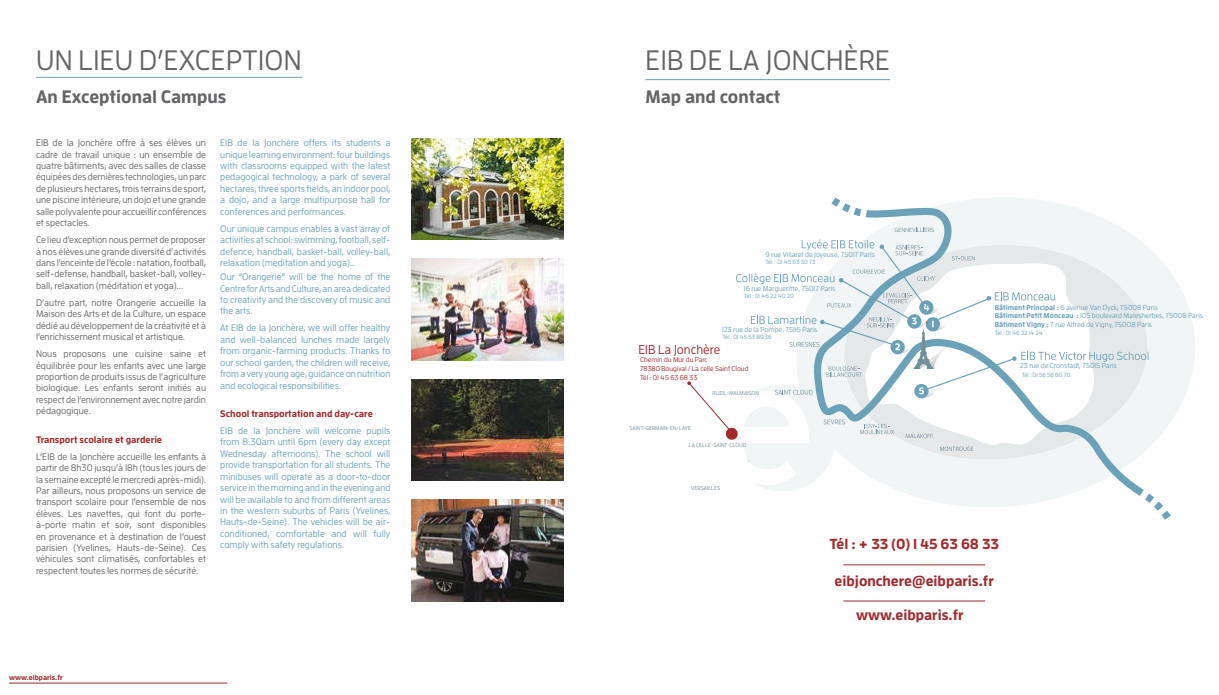
<style>
.page{position:relative;width:1219px;height:695px;background:#fff}
.page>*{position:absolute;margin:0;border:0;box-sizing:border-box;transform-origin:0 0}
.t1{font:500 28px "Enzo OT";letter-spacing:.01em;color:#646567}
.t2{font:700 18px "Enzo OT";color:#646567}
.t3{font:700 14.5px "Enzo OT";color:#a22a2e}
.t4{font:500 12.8px "Enzo OT";color:#a22a2e}
.t5{font:500 9.5px/11.4px "Enzo OT";color:#646567;text-align:justify}
.t6{font:500 9.5px/11.4px "Enzo OT";color:#6ba2b9;text-align:justify}
.t7{font:700 9.5px "Enzo OT";color:#a22a2e}
.t8{font:500 7.2px/8.7px "Enzo OT";color:#6ba2b9}
.t9{font:700 7.2px "Enzo OT";color:#a22a2e}
.t10{font:500 7px/8.4px "Enzo OT";color:#a22a2e}
.t11{font:500 6px "Enzo OT";color:#6ba2b9}
.t12{font:500 5.5px "Enzo OT";letter-spacing:.01em;color:#73909b}
.s1{font-weight:700}
</style>
<div class="page">
<img style="left:411px;top:138px;width:152px;height:102px">
<img style="left:411px;top:259px;width:152px;height:101px">
<img style="left:411px;top:379px;width:152px;height:102px">
<img style="left:411px;top:500px;width:152px;height:101px">
<hr style="left:9px;top:682px;width:218px;height:1px;background:#a22a2e">
<hr style="left:843px;top:600px;width:142px;height:1px;background:#a22a2e">
<svg style="left:744px;top:274px;width:451px;height:217px;fill:#f1f5f5"></svg>
<svg style="left:812px;top:197px;width:359px;height:322px;fill:#f1f5f5"></svg>
<svg style="left:895px;top:228px;width:39px;height:4px"></svg>
<svg style="left:940px;top:446px;width:33px;height:5px"></svg>
<svg style="left:687px;top:239px;width:462px;height:201px"></svg>
<hr style="left:645px;top:79px;width:245px;height:1px;background:#6ba2b9">
<hr style="left:36px;top:77px;width:267px;height:1px;background:#6ba2b9">
<hr style="left:843px;top:564px;width:142px;height:1px;background:#a22a2e">
<h1 class="t1" style="left:36px;top:44px;width:267px">UN LIEU D’EXCEPTION</h1>
<h2 class="t2" style="left:36px;top:86px;width:192px">An Exceptional Campus</h2>
<p class="t5" style="left:36px;top:137px;width:172px">EIB de la Jonchère offre à ses élèves un cadre de travail unique : un ensemble de quatre bâtiments, avec des salles de classe équipées des dernières technologies, un parc de plusieurs hectares, trois terrains de sport, une piscine intérieure, un dojo et une grande salle polyvalente pour accueillir conférences et spectacles.</p>
<p class="t5" style="left:36px;top:234px;width:172px">Ce lieu d’exception nous permet de proposer à nos élèves une grande diversité d’activités dans l’enceinte de l’école : natation, football, self-defense, handball, basket-ball, volley&shy;ball, relaxation (méditation et yoga)...</p>
<p class="t5" style="left:36px;top:296px;width:172px">D’autre part, notre Orangerie accueille la Maison des Arts et de la Culture, un espace dédié au développement de la créativité et à l’enrichissement musical et artistique.</p>
<p class="t5" style="left:36px;top:348px;width:172px">Nous proposons une cuisine saine et équilibrée pour les enfants avec une large proportion de produits issus de l’agriculture biologique. Les enfants seront initiés au respect de l’environnement avec notre jardin pédagogique.</p>
<p class="t7" style="left:36px;top:433px;width:128px">Transport scolaire et garderie</p>
<p class="t5" style="left:36px;top:450px;width:172px">L’EIB de la Jonchère accueille les enfants à partir de 8h30 jusqu’à 18h (tous les jours de la semaine excepté le mercredi après-midi).<br>Par ailleurs, nous proposons un service de transport scolaire pour l’ensemble de nos élèves. Les navettes, qui font du porte&shy;à-porte matin et soir, sont disponibles en provenance et à destination de l’ouest parisien (Yvelines, Hauts-de-Seine). Ces véhicules sont climatisés, confortables et respectent toutes les normes de sécurité.</p>
<p class="t6" style="left:220px;top:137px;width:172px">EIB de la Jonchère offers its students a unique learning environment: four buildings with classrooms equipped with the latest pedagogical technology, a park of several hectares, three sports fields, an indoor pool, a dojo, and a large multipurpose hall for conferences and performances.</p>
<p class="t6" style="left:220px;top:222px;width:172px">Our unique campus enables a vast array of activities at school: swimming, football, self&shy;defence, handball, basket-ball, volley-ball, relaxation (meditation and yoga)…</p>
<p class="t6" style="left:220px;top:271px;width:172px">Our “Orangerie” will be the home of the Centre for Arts and Culture, an area dedicated to creativity and the discovery of music and the arts.</p>
<p class="t6" style="left:220px;top:322px;width:172px">At EIB de la Jonchère, we will offer healthy and well-balanced lunches made largely from organic-farming products. Thanks to our school garden, the children will receive, from a very young age, guidance on nutrition and ecological responsibilities.</p>
<p class="t7" style="left:220px;top:408px;width:154px">School transportation and day-care</p>
<p class="t6" style="left:220px;top:425px;width:172px">EIB de la Jonchère will welcome pupils from 8:30am until 6pm (every day except Wednesday afternoons). The school will provide transportation for all students. The minibuses will operate as a door-to-door service in the morning and in the evening and will be available to and from different areas in the western suburbs of Paris (Yvelines, Hauts-de-Seine). The vehicles will be air&shy;conditioned, comfortable and will fully comply with safety regulations.</p>
<p class="t9" style="left:9px;top:673px;width:55px">www.eibparis.fr</p>
<h1 class="t1" style="left:646px;top:44px;width:246px">EIB DE LA JONCHÈRE</h1>
<h2 class="t2" style="left:645px;top:86px;width:137px">Map and contact</h2>
<p class="t8" style="left:766px;top:250px;width:111px">9 rue Villaret de Joyeuse, 75017 Paris</p>
<p class="t11" style="left:765px;top:258px;width:52px">Tél : 01 45 63 30 73</p>
<p class="t8" style="left:744px;top:283px;width:93px">16 rue Margueritte, 75017 Paris</p>
<p class="t11" style="left:744px;top:292px;width:52px">Tél : 01 46 22 40 20</p>
<p class="t8" style="left:722px;top:324px;width:97px">123 rue de la Pompe, 75116 Paris</p>
<p class="t11" style="left:723px;top:333px;width:51px">Tél : 01 45 53 89 36</p>
<h3 class="t4" style="left:639px;top:342px;width:83px">EIB La Jonchère</h3>
<p class="t10" style="left:640px;top:373px;width:59px">Tél : 01 45 63 68 33</p>
<p class="t10" style="left:640px;top:355px;width:110px">Chemin du Mur du Parc<br>78380 Bougival / La celle Saint Cloud</p>
<p class="t12" style="left:629px;top:425px;width:63px">SAINT-GERMAIN-EN-LAYE</p>
<p class="t12" style="left:712px;top:390px;width:48px">RUEIL-MALMAISON</p>
<p class="t12" style="left:689px;top:442px;width:59px">LA CELLE-SAINT-CLOUD</p>
<p class="t12" style="left:691px;top:485px;width:30px">VERSAILLES</p>
<p class="t8" style="left:995px;top:302px;width:210px"><span class="s1">Bâtiment Principal :</span> 6 avenue Van Dyck, 75008 Paris<br><span class="s1">Bâtiment Petit Monceau :</span> 105 boulevard Malesherbes, 75008 Paris<br><span class="s1">Bâtiment Vigny :</span> 7 rue Alfred de Vigny, 75008 Paris</p>
<p class="t11" style="left:995px;top:329px;width:49px">Tél : 01 46 22 14 24</p>
<p class="t11" style="left:1022px;top:371px;width:50px">Tél : 01 56 56 60 70</p>
<p class="t8" style="left:1020px;top:361px;width:98px">23 rue de Cronstadt, 75015 Paris</p>
<h3 class="t3" style="left:829px;top:535px;width:171px">Tél : + 33 (0) 1 45 63 68 33</h3>
<h3 class="t3" style="left:835px;top:572px;width:161px">eibjonchere@eibparis.fr</h3>
<h3 class="t3" style="left:856px;top:606px;width:109px">www.eibparis.fr</h3>
</div>
